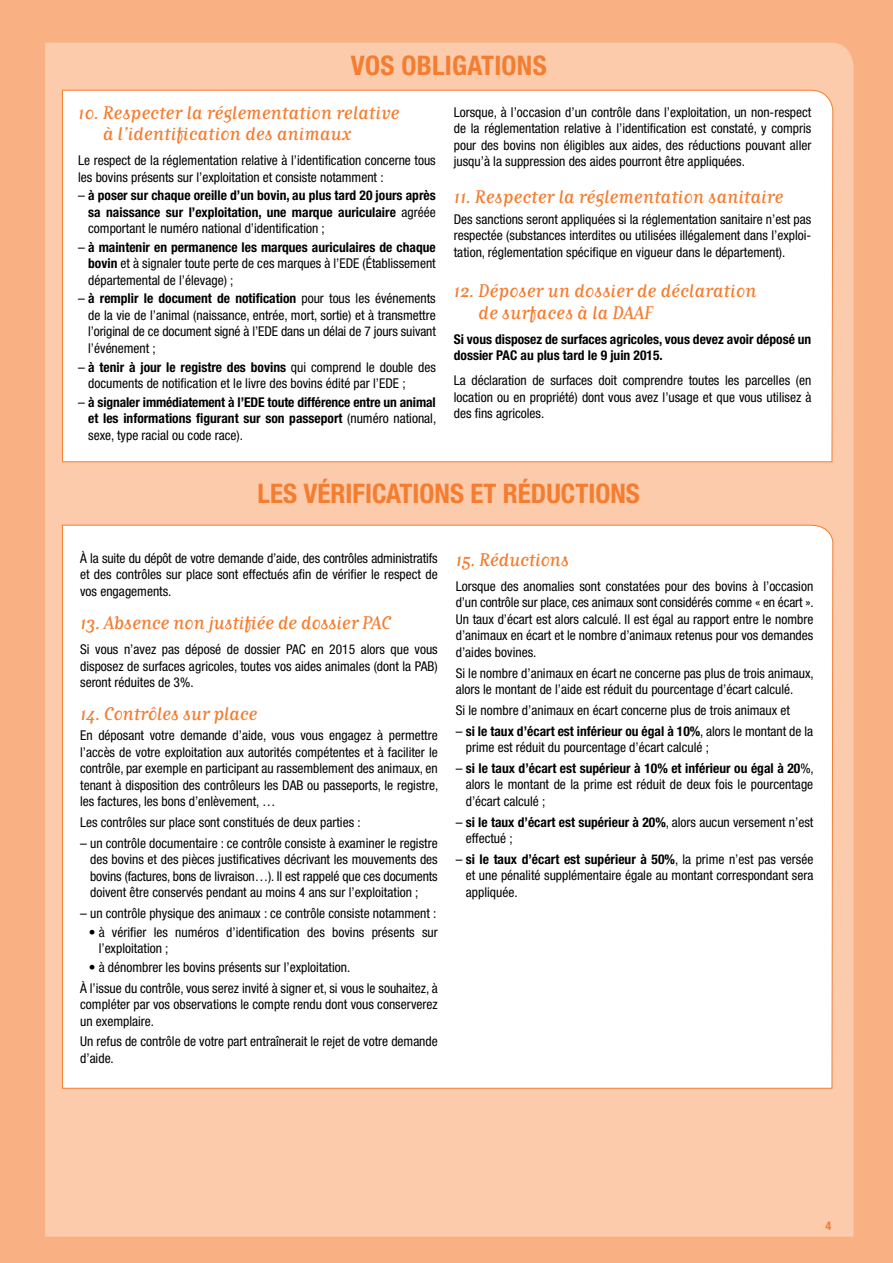
<style>
.page{position:relative;width:893px;height:1263px;background:#f9b183}
.page>*{position:absolute;margin:0;border:0;box-sizing:border-box;transform-origin:0 0}
.t1{font:700 condensed 27px "Helvetica Neue";color:#f47d30}
.t2{font:18px/21px "Matrix Script Reg";color:#f47d30}
.t3{font:condensed 13.5px/16.5px "Helvetica Neue";color:#000;text-align:justify}
.t4{font:700 condensed 13.5px/16.5px "Helvetica Neue";color:#000;text-align:justify}
.t5{font:700 condensed 12px "Helvetica Neue";color:#f47d30}
.s1{font-weight:400}
.s2{font-weight:700}
</style>
<div class="page">
<div style="left:45px;top:43px;width:808px;height:1193px;background:#fbcbac"></div>
<div style="left:62px;top:524px;width:771px;height:565px;background:#fff"></div>
<div style="left:62px;top:89px;width:771px;height:374px;background:#fff"></div>
<h1 class="t1" style="left:351px;top:49px;width:197px">VOS OBLIGATIONS</h1>
<h2 class="t2" style="left:103px;top:102px;width:298px;text-indent:-25px">10. Respecter la réglementation relative à l’identification des animaux</h2>
<p class="t3" style="left:78px;top:152px;width:359px">Le respect de la réglementation relative à l’identification concerne tous les bovins présents sur l’exploitation et consiste notamment :</p>
<p class="t4" style="left:88px;top:187px;width:349px;text-indent:-10px"><span class="s1">–</span> à poser sur chaque oreille d’un bovin, au plus tard 20 jours après sa naissance sur l’exploitation, une marque auriculaire <span class="s1">agréée comportant le numéro national d’identification ;</span></p>
<p class="t3" style="left:88px;top:239px;width:349px;text-indent:-10px">– <span class="s2">à maintenir en permanence les marques auriculaires de chaque bovin</span> et à signaler toute perte de ces marques à l’EDE (Établissement départemental de l’élevage) ;</p>
<p class="t3" style="left:88px;top:290px;width:349px;text-indent:-10px">– <span class="s2">à remplir le document de notification</span> pour tous les événements de la vie de l’animal (naissance, entrée, mort, sortie) et à transmettre l’original de ce document signé à l’EDE dans un délai de 7 jours suivant l’événement ;</p>
<p class="t3" style="left:88px;top:358px;width:349px;text-indent:-10px">– <span class="s2">à tenir à jour le registre des bovins</span> qui comprend le double des documents de notification et le livre des bovins édité par l’EDE ;</p>
<p class="t4" style="left:88px;top:393px;width:350px;text-indent:-10px"><span class="s1">–</span> à signaler immédiatement à l’EDE toute différence entre un animal et les informations figurant sur son passeport <span class="s1">(numéro national, sexe, type racial ou code race).</span></p>
<p class="t3" style="left:454px;top:104px;width:359px">Lorsque, à l’occasion d’un contrôle dans l’exploitation, un non-respect de la réglementation relative à l’identification est constaté, y compris pour des bovins non éligibles aux aides, des réductions pouvant aller jusqu’à la suppression des aides pourront être appliquées.</p>
<h2 class="t2" style="left:454px;top:186px;width:331px">11. Respecter la réglementation sanitaire</h2>
<p class="t3" style="left:454px;top:211px;width:359px">Des sanctions seront appliquées si la réglementation sanitaire n’est pas respectée (substances interdites ou utilisées illégalement dans l’exploi&shy;tation, réglementation spécifique en vigueur dans le département).</p>
<h2 class="t2" style="left:478px;top:280px;width:280px;text-indent:-24px">12. Déposer un dossier de déclaration de surfaces à la DAAF</h2>
<p class="t4" style="left:454px;top:330px;width:359px">Si vous disposez de surfaces agricoles, vous devez avoir déposé un dossier PAC au plus tard le 9 juin 2015.</p>
<p class="t3" style="left:454px;top:372px;width:359px">La déclaration de surfaces doit comprendre toutes les parcelles (en location ou en propriété) dont vous avez l’usage et que vous utilisez à des fins agricoles.</p>
<h1 class="t1" style="left:258px;top:477px;width:275px">LES VÉRIFICATIONS et réductions</h1>
<p class="t3" style="left:80px;top:549px;width:359px">À la suite du dépôt de votre demande d’aide, des contrôles administratifs et des contrôles sur place sont effectués afin de vérifier le respect de vos engagements.</p>
<h2 class="t2" style="left:80px;top:612px;width:312px">13. Absence non justifiée de dossier PAC</h2>
<p class="t3" style="left:80px;top:641px;width:359px">Si vous n’avez pas déposé de dossier PAC en 2015 alors que vous disposez de surfaces agricoles, toutes vos aides animales (dont la PAB) seront réduites de 3%.</p>
<h2 class="t2" style="left:80px;top:703px;width:179px">14. Contrôles sur place</h2>
<p class="t3" style="left:80px;top:727px;width:360px">En déposant votre demande d’aide, vous vous engagez à permettre l’accès de votre exploitation aux autorités compétentes et à faciliter le contrôle, par exemple en participant au rassemblement des animaux, en tenant à disposition des contrôleurs les DAB ou passeports, le registre, les factures, les bons d’enlèvement, …</p>
<p class="t3" style="left:80px;top:814px;width:282px">Les contrôles sur place sont constitués de deux parties :</p>
<p class="t3" style="left:90px;top:835px;width:349px;text-indent:-10px">– un contrôle documentaire : ce contrôle consiste à examiner le registre des bovins et des pièces justificatives décrivant les mouvements des bovins (factures, bons de livraison…). Il est rappelé que ces documents doivent être conservés pendant au moins 4 ans sur l’exploitation ;</p>
<p class="t3" style="left:80px;top:905px;width:358px">– un contrôle physique des animaux : ce contrôle consiste notamment :</p>
<p class="t3" style="left:99px;top:924px;width:341px;text-indent:-10px">• à vérifier les numéros d’identification des bovins présents sur l’exploitation ;</p>
<p class="t3" style="left:80px;top:957px;width:359px;line-height:20.7px;text-indent:9px">• à dénombrer les bovins présents sur l’exploitation.<br>À l’issue du contrôle, vous serez invité à signer et, si vous le souhaitez, à</p>
<p class="t3" style="left:80px;top:996px;width:359px">compléter par vos observations le compte rendu dont vous conserverez un exemplaire.</p>
<p class="t3" style="left:80px;top:1033px;width:359px">Un refus de contrôle de votre part entraînerait le rejet de votre demande d’aide.</p>
<h2 class="t2" style="left:456px;top:549px;width:115px">15. Réductions</h2>
<p class="t3" style="left:456px;top:578px;width:360px">Lorsque des anomalies sont constatées pour des bovins à l’occasion d’un contrôle sur place, ces animaux sont considérés comme « en écart ».<br>Un taux d’écart est alors calculé. Il est égal au rapport entre le nombre d’animaux en écart et le nombre d’animaux retenus pour vos demandes d’aides bovines.</p>
<p class="t3" style="left:456px;top:664px;width:360px">Si le nombre d’animaux en écart ne concerne pas plus de trois animaux, alors le montant de l’aide est réduit du pourcentage d’écart calculé.</p>
<p class="t3" style="left:456px;top:702px;width:336px">Si le nombre d’animaux en écart concerne plus de trois animaux et</p>
<p class="t3" style="left:466px;top:722px;width:349px;text-indent:-10px">– <span class="s2">si le taux d’écart est inférieur ou égal à 10%</span>, alors le montant de la prime est réduit du pourcentage d’écart calculé ;</p>
<p class="t3" style="left:466px;top:760px;width:350px;text-indent:-10px">– <span class="s2">si le taux d’écart est supérieur à 10% et inférieur ou égal à 20</span>%, alors le montant de la prime est réduit de deux fois le pourcentage d’écart calculé ;</p>
<p class="t3" style="left:466px;top:813px;width:349px;text-indent:-10px">– <span class="s2">si le taux d’écart est supérieur à 20%</span>, alors aucun versement n’est effectué ;</p>
<p class="t3" style="left:466px;top:851px;width:349px;text-indent:-10px">– <span class="s2">si le taux d’écart est supérieur à 50%</span>, la prime n’est pas versée et une pénalité supplémentaire égale au montant correspondant sera appliquée.</p>
<p class="t5" style="left:825px;top:1218px;width:7px">4</p>
</div>
